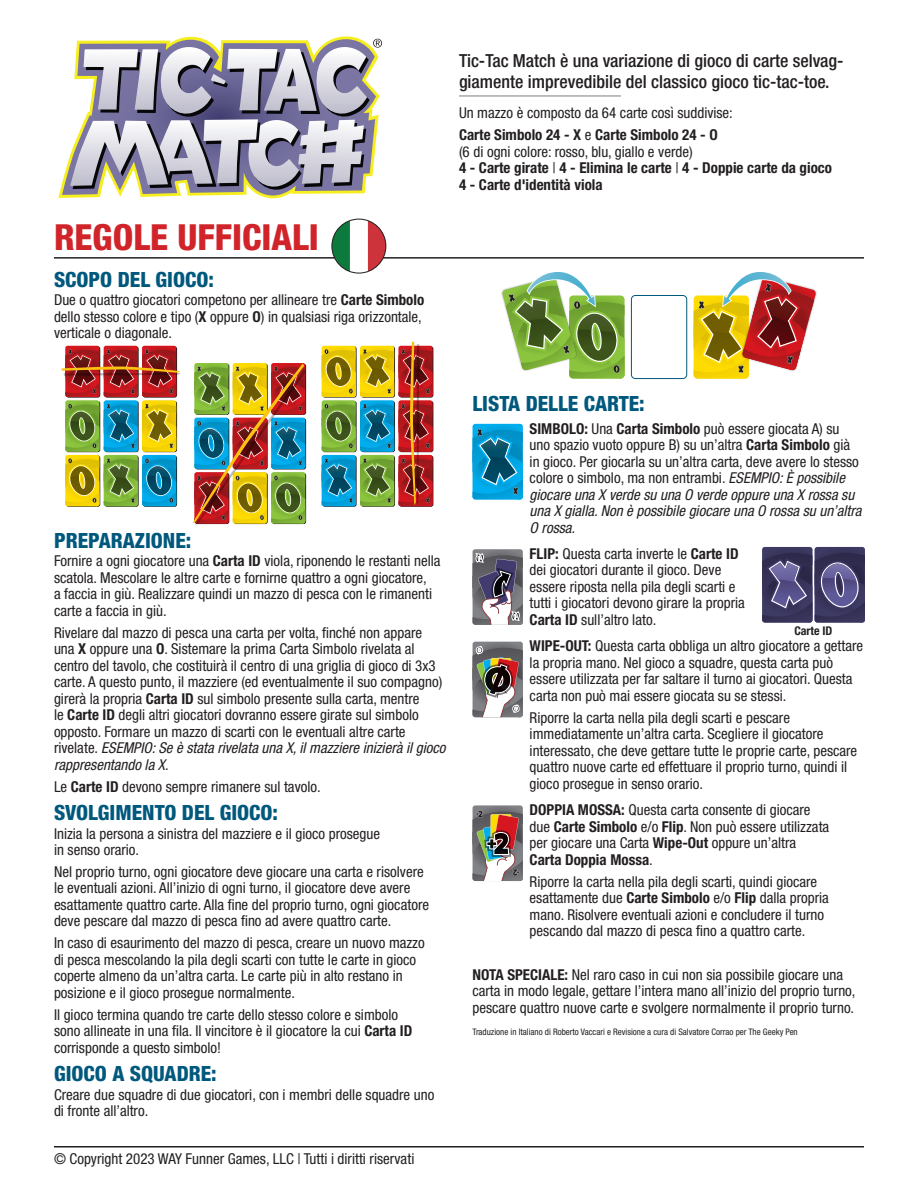
<style>
.page{position:relative;width:918px;height:1188px;background:#fff}
.page>*{position:absolute;margin:0;border:0;box-sizing:border-box;transform-origin:0 0}
.t1{font:800 condensed 36px "Helvetica Neue LT Std";color:#d1232a}
.t2{font:800 condensed 21px "Helvetica Neue LT Std";color:#01587d}
.t3{font:500 condensed 18px/21.6px "Helvetica Neue LT Std";color:#231f20}
.t4{font:condensed 15px/16.5px "Helvetica Neue LT Std";color:#231f20}
.t5{font:700 condensed 15px/16.5px "Helvetica Neue LT Std";color:#231f20}
.t6{font:700 condensed 12px "Helvetica Neue LT Std";color:#231f20}
.t7{font:condensed 9px "Helvetica Neue LT Std";color:#231f20}
.s1{font-weight:700}
.s2{font-weight:400}
.s3{font-style:italic}
</style>
<div class="page">
<hr style="left:54px;top:257px;width:810px;height:2px;background:#231f20">
<svg style="left:322px;top:456px;width:35px;height:51px"></svg>
<svg style="left:361px;top:456px;width:34px;height:51px"></svg>
<svg style="left:399px;top:456px;width:34px;height:51px"></svg>
<img style="left:322px;top:342px;width:111px;height:164px">
<img style="left:192px;top:363px;width:114px;height:162px">
<svg style="left:66px;top:456px;width:34px;height:51px"></svg>
<svg style="left:105px;top:456px;width:34px;height:51px"></svg>
<svg style="left:143px;top:456px;width:34px;height:51px"></svg>
<img style="left:62px;top:346px;width:118px;height:160px">
<div style="left:631px;top:295px;width:56px;height:84px;border:1px solid #01587d;border-radius:4px"></div>
<svg style="left:694px;top:272px;width:122px;height:107px"></svg>
<svg style="left:502px;top:272px;width:123px;height:107px"></svg>
<svg style="left:473px;top:424px;width:50px;height:75px;background:#0e90c0"></svg>
<svg style="left:473px;top:549px;width:50px;height:76px;background:#7a7783"></svg>
<svg style="left:762px;top:547px;width:103px;height:76px;background:#4e4a72"></svg>
<svg style="left:473px;top:642px;width:50px;height:75px;background:#827874"></svg>
<svg style="left:473px;top:805px;width:50px;height:76px;background:#8d7d75"></svg>
<svg style="left:58px;top:36px;width:321px;height:162px"></svg>
<svg style="left:70px;top:39px;width:312px;height:153px"></svg>
<div style="left:332px;top:219px;width:54px;height:54px;background:#fff;border-radius:50%"></div>
<svg style="left:332px;top:221px;width:18px;height:51px"></svg>
<svg style="left:368px;top:221px;width:18px;height:51px"></svg>
<div style="left:331px;top:219px;width:55px;height:55px;border:1px solid #201d1e;border-radius:50%"></div>
<hr style="left:54px;top:1146px;width:810px;height:2px;background:#231f20">
<hr style="left:459px;top:95px;width:162px;height:2px;background:#a8a9ad">
<h1 class="t1" style="left:54px;top:215px;width:266px">REGOLE UFFICIALI</h1>
<h2 class="t2" style="left:54px;top:267px;width:161px">SCOPO DEL GIOCO:</h2>
<p class="t4" style="left:54px;top:292px;width:372px">Due o quattro giocatori competono per allineare tre <span class="s1">Carte Simbolo </span>dello stesso colore e tipo (<span class="s1">X</span> oppure <span class="s1">O</span>) in qualsiasi riga orizzontale, verticale o diagonale.</p>
<p class="t3" style="left:459px;top:49px;width:386px">Tic-Tac Match è una variazione di gioco di carte selvag&shy;giamente imprevedibile del classico gioco tic-tac-toe.</p>
<p class="t4" style="left:459px;top:102px;width:275px;line-height:21.9px">Un mazzo è composto da 64 carte così suddivise:<br><span class="s1">Carte Simbolo 24 - X</span> e <span class="s1">Carte Simbolo 24 - O</span></p>
<p class="t5" style="left:459px;top:143px;width:375px"><span class="s2">(6 di ogni colore: rosso, blu, giallo e verde)<br></span>4 - Carte girate <span class="s2">|</span> 4 - Elimina le carte <span class="s2">|</span> 4 - Doppie carte da gioco<br>4 - Carte d'identità viola</p>
<h2 class="t2" style="left:54px;top:528px;width:139px">PREPARAZIONE:</h2>
<p class="t4" style="left:54px;top:553px;width:388px">Fornire a ogni giocatore una <span class="s1">Carta ID</span> viola, riponendo le restanti nella scatola. Mescolare le altre carte e fornirne quattro a ogni giocatore,<br>a faccia in giù. Realizzare quindi un mazzo di pesca con le rimanenti carte a faccia in giù.</p>
<p class="t4" style="left:54px;top:624px;width:393px">Rivelare dal mazzo di pesca una carta per volta, finché non appare una <span class="s1">X</span> oppure una <span class="s1">O</span>. Sistemare la prima Carta Simbolo rivelata al centro del tavolo, che costituirà il centro di una griglia di gioco di 3x3 carte. A questo punto, il mazziere (ed eventualmente il suo compagno) girerà la propria <span class="s1">Carta ID</span> sul simbolo presente sulla carta, mentre<br>le <span class="s1">Carte ID</span> degli altri giocatori dovranno essere girate sul simbolo opposto. Formare un mazzo di scarti con le eventuali altre carte rivelate. <span class="s3">ESEMPIO: Se è stata rivelata una X, il mazziere inizierà il gioco rappresentando la X</span>.</p>
<p class="t4" style="left:54px;top:778px;width:268px">Le <span class="s1">Carte ID</span> devono sempre rimanere sul tavolo.</p>
<h2 class="t2" style="left:54px;top:800px;width:226px">SVOLGIMENTO DEL GIOCO:</h2>
<p class="t4" style="left:54px;top:825px;width:328px">Inizia la persona a sinistra del mazziere e il gioco prosegue in senso orario.</p>
<p class="t4" style="left:54px;top:863px;width:377px">Nel proprio turno, ogni giocatore deve giocare una carta e risolvere le eventuali azioni. All’inizio di ogni turno, il giocatore deve avere esattamente quattro carte. Alla fine del proprio turno, ogni giocatore deve pescare dal mazzo di pesca fino ad avere quattro carte.</p>
<p class="t4" style="left:54px;top:935px;width:372px">In caso di esaurimento del mazzo di pesca, creare un nuovo mazzo di pesca mescolando la pila degli scarti con tutte le carte in gioco coperte almeno da un’altra carta. Le carte più in alto restano in posizione e il gioco prosegue normalmente.</p>
<p class="t4" style="left:54px;top:1006px;width:360px">Il gioco termina quando tre carte dello stesso colore e simbolo sono allineate in una fila. Il vincitore è il giocatore la cui <span class="s1">Carta ID </span>corrisponde a questo simbolo!</p>
<h2 class="t2" style="left:54px;top:1061px;width:164px">GIOCO A SQUADRE:</h2>
<p class="t4" style="left:54px;top:1086px;width:382px">Creare due squadre di due giocatori, con i membri delle squadre uno di fronte all’altro.</p>
<p class="t4" style="left:54px;top:1150px;width:362px">© Copyright 2023 WAY Funner Games, LLC | Tutti i diritti riservati</p>
<h2 class="t2" style="left:472px;top:390px;width:174px">LISTA DELLE CARTE:</h2>
<p class="t4" style="left:530px;top:420px;width:333px"><span class="s1">SIMBOLO:</span> Una <span class="s1">Carta Simbolo</span> può essere giocata A) su uno spazio vuoto oppure B) su un’altra <span class="s1">Carta Simbolo</span> già in gioco. Per giocarla su un’altra carta, deve avere lo stesso colore o simbolo, ma non entrambi. <span class="s3">ESEMPIO: È possibile giocare una X verde su una O verde oppure una X rossa su una X gialla. Non è possibile giocare una O rossa su un’altra O rossa.</span></p>
<p class="t4" style="left:530px;top:545px;width:217px"><span class="s1">FLIP:</span> Questa carta inverte le <span class="s1">Carte ID </span>dei giocatori durante il gioco. Deve essere riposta nella pila degli scarti e tutti i giocatori devono girare la propria <span class="s1">Carta ID</span> sull’altro lato.</p>
<p class="t4" style="left:530px;top:638px;width:335px"><span class="s1">WIPE-OUT:</span> Questa carta obbliga un altro giocatore a gettare la propria mano. Nel gioco a squadre, questa carta può essere utilizzata per far saltare il turno ai giocatori. Questa carta non può mai essere giocata su se stessi.</p>
<p class="t4" style="left:530px;top:709px;width:329px">Riporre la carta nella pila degli scarti e pescare immediatamente un’altra carta. Scegliere il giocatore interessato, che deve gettare tutte le proprie carte, pescare quattro nuove carte ed effettuare il proprio turno, quindi il gioco prosegue in senso orario.</p>
<p class="t4" style="left:530px;top:802px;width:301px"><span class="s1">DOPPIA MOSSA:</span> Questa carta consente di giocare due <span class="s1">Carte Simbolo</span> e/o <span class="s1">Flip</span>. Non può essere utilizzata per giocare una Carta <span class="s1">Wipe-Out</span> oppure un’altra <span class="s1">Carta Doppia Mossa</span>.</p>
<p class="t4" style="left:530px;top:873px;width:301px">Riporre la carta nella pila degli scarti, quindi giocare esattamente due <span class="s1">Carte Simbolo</span> e/o <span class="s1">Flip</span> dalla propria mano. Risolvere eventuali azioni e concludere il turno pescando dal mazzo di pesca fino a quattro carte.</p>
<p class="t4" style="left:472px;top:966px;width:385px"><span class="s1">NOTA SPECIALE:</span> Nel raro caso in cui non sia possibile giocare una carta in modo legale, gettare l’intera mano all’inizio del proprio turno, pescare quattro nuove carte e svolgere normalmente il proprio turno.</p>
<p class="t7" style="left:472px;top:1026px;width:327px">Traduzione in Italiano di Roberto Vaccari e Revisione a cura di Salvatore Corrao per The Geeky Pen</p>
<p class="t6" style="left:794px;top:623px;width:40px">Carte ID</p>
</div>
